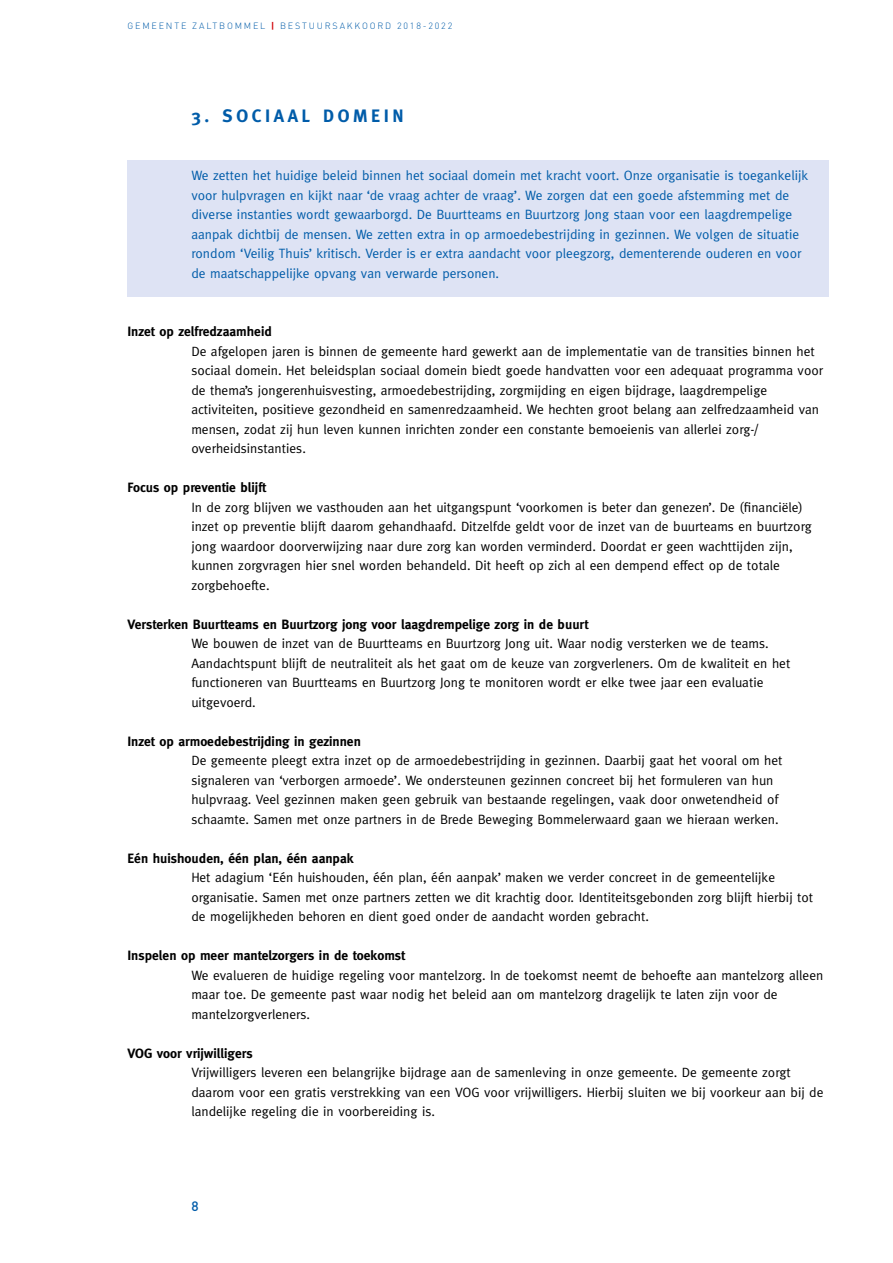
<style>
.page{position:relative;width:893px;height:1263px;background:#fff}
.page>*{position:absolute;margin:0;border:0;box-sizing:border-box;transform-origin:0 0}
.t1{font:700 18px "Meta";letter-spacing:.2em;color:#005ca9}
.t2{font:13.5px/19.5px "Meta";color:#000}
.t3{font:13.5px/19.5px "Meta";color:#005ca9}
.t4{font:700 13.5px "Meta";color:#000}
.t5{font:500 13.5px "DIN";color:#005ca9}
.t6{font:300 9px "DIN";letter-spacing:.2em;color:#005ca9}
.s1{font-weight:700;color:#d1050c}
</style>
<div class="page">
<div style="left:128px;top:161px;width:701px;height:136px;background:#dee3f4"></div>
<p class="t6" style="left:128px;top:20px;width:326px">GEMEENTE ZALTBOMMEL <span class="s1">|</span> BESTUURSAKKOORD 2018-2022</p>
<h1 class="t1" style="left:191px;top:105px;width:214px">3. SOCIAAL DOMEIN</h1>
<p class="t3" style="left:191px;top:165px;width:618px">We zetten het huidige beleid binnen het sociaal domein met kracht voort. Onze organisatie is toegankelijk voor hulpvragen en kijkt naar ‘de vraag achter de vraag’. We zorgen dat een goede afstemming met de diverse instanties wordt gewaarborgd. De Buurtteams en Buurtzorg Jong staan voor een laagdrempelige aanpak dichtbij de mensen. We zetten extra in op armoedebestrijding in gezinnen. We volgen de situatie rondom ‘Veilig Thuis’ kritisch. Verder is er extra aandacht voor pleegzorg, dementerende ouderen en voor de maatschappelijke opvang van verwarde personen.</p>
<p class="t4" style="left:128px;top:324px;width:146px">Inzet op zelfredzaamheid</p>
<p class="t2" style="left:191px;top:341px;width:633px">De afgelopen jaren is binnen de gemeente hard gewerkt aan de implementatie van de transities binnen het sociaal domein. Het beleidsplan sociaal domein biedt goede handvatten voor een adequaat programma voor de thema’s jongerenhuisvesting, armoedebestrijding, zorgmijding en eigen bijdrage, laagdrempelige activiteiten, positieve gezondheid en samenredzaamheid. We hechten groot belang aan zelfredzaamheid van mensen, zodat zij hun leven kunnen inrichten zonder een constante bemoeienis van allerlei zorg-/ overheidsinstanties.</p>
<p class="t4" style="left:128px;top:479px;width:140px">Focus op preventie blijft</p>
<p class="t2" style="left:191px;top:497px;width:622px">In de zorg blijven we vasthouden aan het uitgangspunt ‘voorkomen is beter dan genezen’. De (financiële) inzet op preventie blijft daarom gehandhaafd. Ditzelfde geldt voor de inzet van de buurteams en buurtzorg jong waardoor doorverwijzing naar dure zorg kan worden verminderd. Doordat er geen wachttijden zijn, kunnen zorgvragen hier snel worden behandeld. Dit heeft op zich al een dempend effect op de totale zorgbehoefte.</p>
<p class="t4" style="left:128px;top:616px;width:462px">Versterken Buurtteams en Buurtzorg jong voor laagdrempelige zorg in de buurt</p>
<p class="t2" style="left:191px;top:633px;width:600px">We bouwen de inzet van de Buurtteams en Buurtzorg Jong uit. Waar nodig versterken we de teams.<br>Aandachtspunt blijft de neutraliteit als het gaat om de keuze van zorgverleners. Om de kwaliteit en het functioneren van Buurtteams en Buurtzorg Jong te monitoren wordt er elke twee jaar een evaluatie uitgevoerd.</p>
<p class="t4" style="left:128px;top:733px;width:235px">Inzet op armoedebestrijding in gezinnen</p>
<p class="t2" style="left:191px;top:750px;width:593px">De gemeente pleegt extra inzet op de armoedebestrijding in gezinnen. Daarbij gaat het vooral om het signaleren van ‘verborgen armoede’. We ondersteunen gezinnen concreet bij het formuleren van hun hulpvraag. Veel gezinnen maken geen gebruik van bestaande regelingen, vaak door onwetendheid of schaamte. Samen met onze partners in de Brede Beweging Bommelerwaard gaan we hieraan werken.</p>
<p class="t4" style="left:128px;top:850px;width:227px">Eén huishouden, één plan, één aanpak</p>
<p class="t2" style="left:191px;top:867px;width:623px">Het adagium ‘Eén huishouden, één plan, één aanpak’ maken we verder concreet in de gemeentelijke organisatie. Samen met onze partners zetten we dit krachtig door. Identiteitsgebonden zorg blijft hierbij tot de mogelijkheden behoren en dient goed onder de aandacht worden gebracht.</p>
<p class="t4" style="left:128px;top:947px;width:279px">Inspelen op meer mantelzorgers in de toekomst</p>
<p class="t2" style="left:191px;top:965px;width:633px">We evalueren de huidige regeling voor mantelzorg. In de toekomst neemt de behoefte aan mantelzorg alleen maar toe. De gemeente past waar nodig het beleid aan om mantelzorg dragelijk te laten zijn voor de mantelzorgverleners.</p>
<p class="t4" style="left:128px;top:1045px;width:127px">VOG voor vrijwilligers</p>
<p class="t2" style="left:191px;top:1062px;width:634px">Vrijwilligers leveren een belangrijke bijdrage aan de samenleving in onze gemeente. De gemeente zorgt daarom voor een gratis verstrekking van een VOG voor vrijwilligers. Hierbij sluiten we bij voorkeur aan bij de landelijke regeling die in voorbereiding is.</p>
<p class="t5" style="left:191px;top:1198px;width:9px">8</p>
</div>
